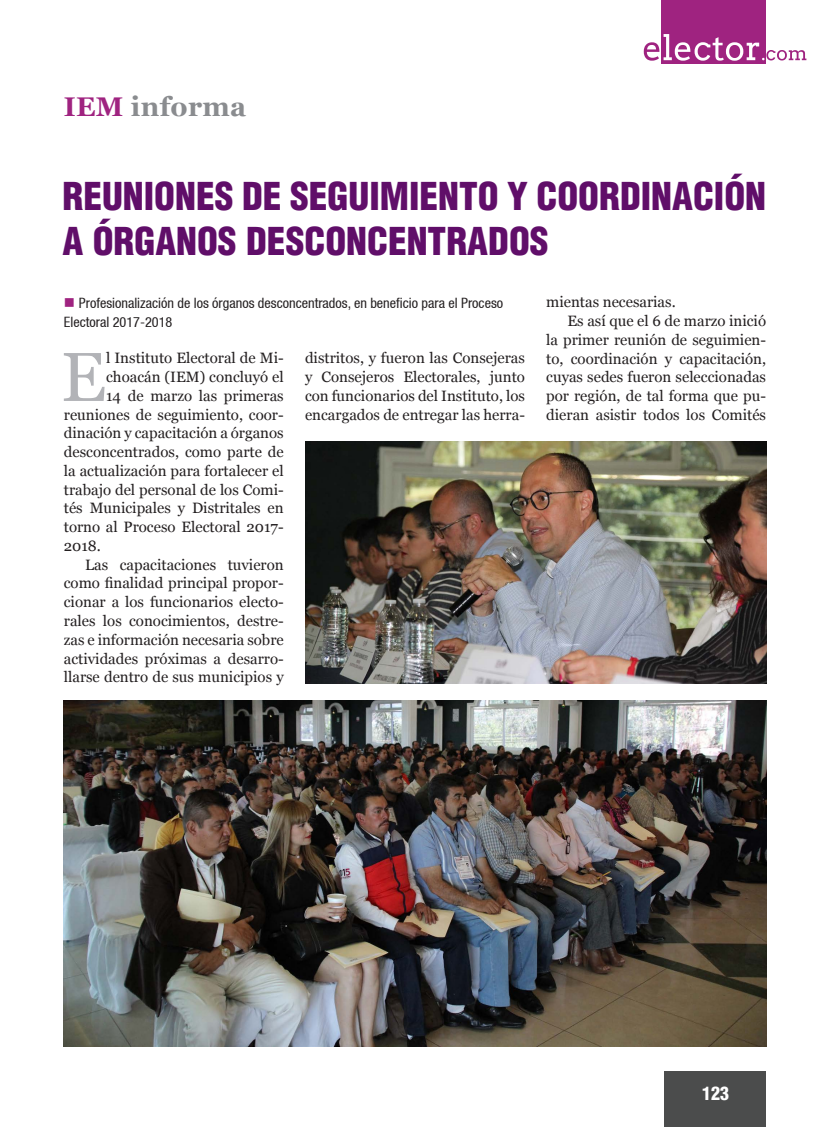
<style>
.page{position:relative;width:830px;height:1127px;background:#fff}
.page>*{position:absolute;margin:0;border:0;box-sizing:border-box;transform-origin:0 0}
.Texto_primer_párrafo{font:69.15px "Georgia";color:#b2b3b7}
.Cabezas_IEM{font:900 condensed 37.5px/45px "Helvetica";color:#600e69}
.Identificadores{font:700 27px "Georgia";letter-spacing:.01em;color:#8a8c8f}
.t1{font:900 condensed 18px "Helvetica";color:#fff}
.Texto{font:15px/18.8px "Georgia";color:#231f20;text-align:justify}
.Texto_primer_párrafo-2{font:15px "Georgia";color:#231f20}
.Texto_2{font:condensed 14.25px/19.5px "Helvetica 57";color:#231f20}
.s1{color:#9f2380}
</style>
<div class="page">
<div style="left:664px;top:1071px;width:101px;height:56px;background:#4b4c4c"></div>
<div style="left:661px;top:0;width:104px;height:63px;background:#9f2380"></div>
<svg style="left:643px;top:34px;width:163px;height:27px"></svg>
<img style="left:64px;top:700px;width:701px;height:346px">
<img style="left:305px;top:441px;width:460px;height:242px">
<p class="Identificadores" style="left:64px;top:89px;width:184px"><span class="s1">IEM</span> informa</p>
<p class="Cabezas_IEM" style="left:62px;top:173px;width:704px">REUNIONES DE SEGUIMIENTO Y COORDINACIÓN<br>A ÓRGANOS DESCONCENTRADOS</p>
<p class="Texto_2" style="left:64px;top:293px;width:440px"><span class="s1">■</span> Profesionalización de los órganos desconcentrados, en beneficio para el Proceso<br>Electoral 2017-2018</p>
<p class="Texto" style="left:546px;top:293px;width:131px">mientas necesarias.</p>
<p class="Texto" style="left:546px;top:312px;width:221px;text-indent:21px">Es así que el 6 de marzo inició la primer reunión de seguimien&shy;to, coordinación y capacitación, cuyas sedes fueron seleccionadas por región, de tal forma que pu&shy;dieran asistir todos los Comités</p>
<p class="Texto_primer_párrafo" style="left:61px;top:335px;width:47px">E</p>
<p class="Texto_primer_párrafo-2" style="left:106px;top:349px;width:179px">l Instituto Electoral de Mi-</p>
<p class="Texto" style="left:305px;top:349px;width:221px">distritos, y fueron las Consejeras y Consejeros Electorales, junto con funcionarios del Instituto, los encargados de entregar las herra-</p>
<p class="Texto_primer_párrafo-2" style="left:106px;top:368px;width:179px">choacán (IEM) concluyó el</p>
<p class="Texto_primer_párrafo-2" style="left:106px;top:387px;width:179px">14 de marzo las primeras</p>
<p class="Texto_primer_párrafo-2" style="left:64px;top:405px;width:221px">reuniones de seguimiento, coor-</p>
<p class="Texto_primer_párrafo-2" style="left:64px;top:424px;width:221px">dinación y capacitación a órganos</p>
<p class="Texto_primer_párrafo-2" style="left:64px;top:443px;width:221px">desconcentrados, como parte de</p>
<p class="Texto_primer_párrafo-2" style="left:64px;top:462px;width:221px">la actualización para fortalecer el</p>
<p class="Texto_primer_párrafo-2" style="left:64px;top:480px;width:221px">trabajo del personal de los Comi-</p>
<p class="Texto_primer_párrafo-2" style="left:64px;top:499px;width:221px">tés Municipales y Distritales en</p>
<p class="Texto_primer_párrafo-2" style="left:64px;top:518px;width:221px">torno al Proceso Electoral 2017-</p>
<p class="Texto_primer_párrafo-2" style="left:64px;top:537px;width:39px">2018.</p>
<p class="Texto" style="left:64px;top:555px;width:221px;text-indent:21px">Las capacitaciones tuvieron como finalidad principal propor&shy;cionar a los funcionarios electo&shy;rales los conocimientos, destre&shy;zas e información necesaria sobre actividades próximas a desarro&shy;llarse dentro de sus municipios y</p>
<p class="t1" style="left:701px;top:1082px;width:28px">123</p>
</div>
